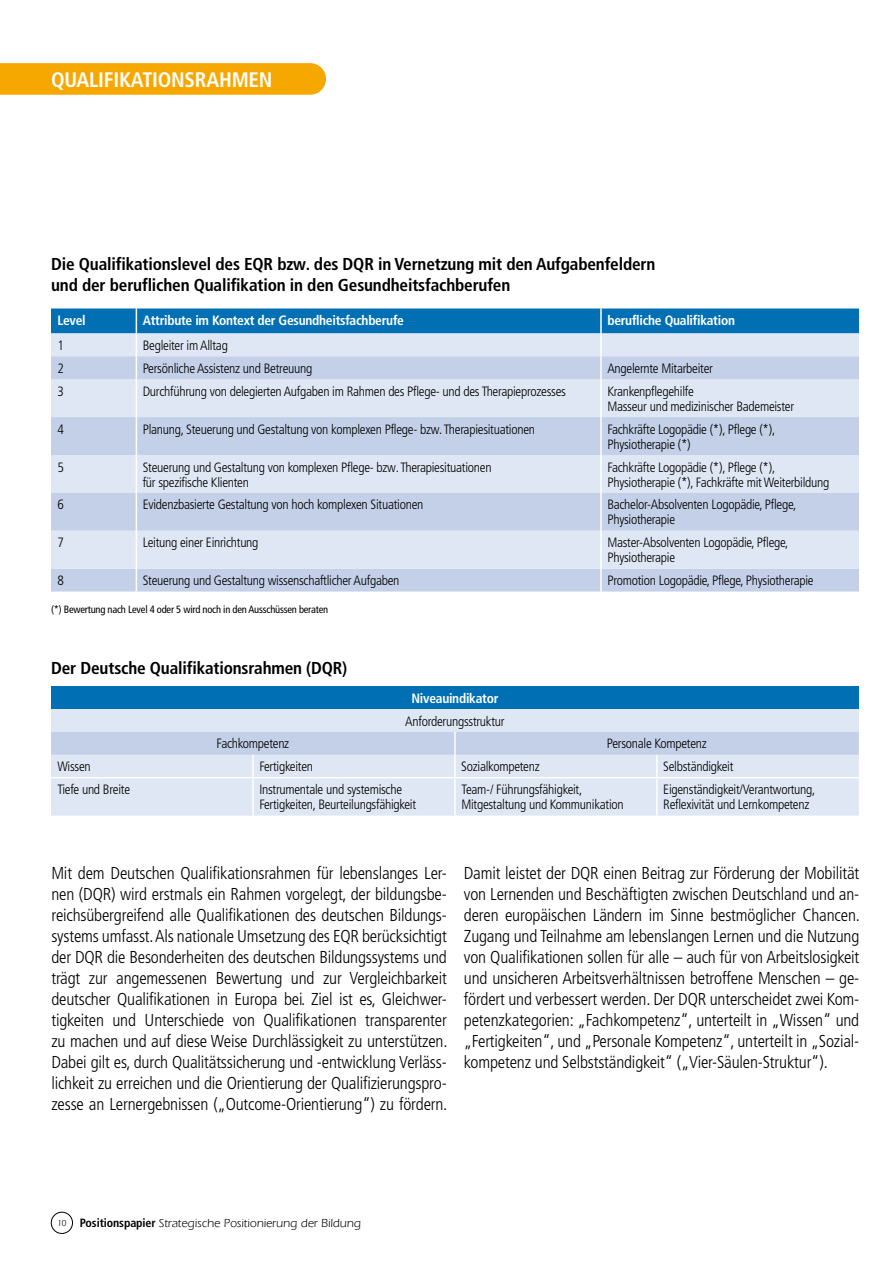
<style>
.page{position:relative;width:893px;height:1263px;background:#fff}
.page>*{position:absolute;margin:0;border:0;box-sizing:border-box;transform-origin:0 0}
.t1{font:700 condensed 21px "Frutiger LT Pro";letter-spacing:-.01em;color:#fff}
.t2{font:300 condensed 17.25px/21px "Frutiger LT Pro";letter-spacing:-.01em;color:#000;text-align:justify}
.t3{font:700 condensed 17.25px/21px "Frutiger LT Pro";letter-spacing:-.01em;color:#000}
.t4{font:300 condensed 13.5px/15px "Frutiger LT Pro";letter-spacing:-.02em;color:#000}
.t5{font:700 condensed 13.5px "Frutiger LT Pro";letter-spacing:-.02em;color:#fff}
.t6{font:12px "ITC Eras LT";color:#000}
.t7{font:condensed 10.5px "Frutiger LT Pro";letter-spacing:-.02em;color:#000}
.s1{font-size:9px}
.s2{font-family:"Frutiger LT Pro";font-weight:700;font-stretch:condensed}
</style>
<div class="page">
<div style="left:51px;top:1212px;width:22px;height:22px;border:1px solid #000;border-radius:50%"></div>
<svg style="left:51px;top:379px;width:808px;height:152px;background:#d1dbee"></svg>
<svg style="left:51px;top:308px;width:808px;height:71px;background:#89b6da"></svg>
<hr style="left:600px;top:356px;width:2px;height:23px;background:#fff">
<hr style="left:136px;top:379px;width:1px;height:38px;background:#fff">
<hr style="left:600px;top:379px;width:2px;height:38px;background:#fff">
<hr style="left:136px;top:417px;width:1px;height:38px;background:#fff">
<hr style="left:600px;top:417px;width:2px;height:38px;background:#fff">
<hr style="left:136px;top:455px;width:1px;height:38px;background:#fff">
<hr style="left:600px;top:455px;width:2px;height:38px;background:#fff">
<hr style="left:136px;top:493px;width:1px;height:38px;background:#fff">
<hr style="left:600px;top:493px;width:2px;height:38px;background:#fff">
<svg style="left:51px;top:531px;width:808px;height:60px;background:#d4deef"></svg>
<hr style="left:600px;top:569px;width:2px;height:22px;background:#fff">
<div style="left:51px;top:686px;width:808px;height:23px;background:#006fb4"></div>
<div style="left:51px;top:709px;width:808px;height:23px;background:#dfe7f4"></div>
<div style="left:51px;top:732px;width:808px;height:23px;background:#c3d0e8"></div>
<div style="left:51px;top:755px;width:808px;height:61px;background:#dfe7f4"></div>
<hr style="left:454px;top:732px;width:2px;height:23px;background:#fff">
<hr style="left:252px;top:755px;width:2px;height:22px;background:#fff">
<hr style="left:454px;top:755px;width:2px;height:22px;background:#fff">
<hr style="left:656px;top:755px;width:2px;height:22px;background:#fff">
<hr style="left:252px;top:778px;width:2px;height:38px;background:#fff">
<hr style="left:454px;top:778px;width:2px;height:38px;background:#fff">
<hr style="left:656px;top:778px;width:2px;height:38px;background:#fff">
<hr style="left:51px;top:777px;width:202px;height:1px;background:#fff">
<hr style="left:253px;top:777px;width:202px;height:1px;background:#fff">
<hr style="left:455px;top:777px;width:202px;height:1px;background:#fff">
<hr style="left:657px;top:777px;width:202px;height:1px;background:#fff">
<svg style="left:0;top:63px;width:326px;height:32px;background:#f7a905"></svg>
<p class="t1" style="left:51px;top:67px;width:223px">Qualifikationsrahmen</p>
<p class="t3" style="left:51px;top:254px;width:606px">Die Qualifikationslevel des EQR bzw. des DQR in Vernetzung mit den Aufgabenfeldern und der beruflichen Qualifikation in den Gesundheitsfachberufen</p>
<p class="t5" style="left:57px;top:312px;width:30px">Level</p>
<p class="t5" style="left:143px;top:312px;width:263px">Attribute im Kontext der Gesundheitsfachberufe</p>
<p class="t5" style="left:607px;top:312px;width:129px">berufliche Qualifikation</p>
<p class="t4" style="left:57px;top:338px;width:8px">1</p>
<p class="t4" style="left:143px;top:338px;width:87px">Begleiter im Alltag</p>
<p class="t4" style="left:57px;top:361px;width:8px">2</p>
<p class="t4" style="left:143px;top:361px;width:171px">Persönliche Assistenz und Betreuung</p>
<p class="t4" style="left:607px;top:361px;width:107px">Angelernte Mitarbeiter</p>
<p class="t4" style="left:57px;top:384px;width:8px">3</p>
<p class="t4" style="left:143px;top:384px;width:425px">Durchführung von delegierten Aufgaben im Rahmen des Pflege- und des Therapieprozesses</p>
<p class="t4" style="left:607px;top:384px;width:188px">Krankenpflegehilfe<br>Masseur und medizinischer Bademeister</p>
<p class="t4" style="left:57px;top:422px;width:8px">4</p>
<p class="t4" style="left:143px;top:422px;width:394px">Planung, Steuerung und Gestaltung von komplexen Pflege- bzw. Therapiesituationen</p>
<p class="t4" style="left:607px;top:422px;width:169px">Fachkräfte Logopädie (*), Pflege (*),<br>Physiotherapie (*)</p>
<p class="t4" style="left:57px;top:459px;width:8px">5</p>
<p class="t4" style="left:143px;top:459px;width:350px">Steuerung und Gestaltung von komplexen Pflege- bzw. Therapiesituationen für spezifische Klienten</p>
<p class="t4" style="left:607px;top:459px;width:224px">Fachkräfte Logopädie (*), Pflege (*),<br>Physiotherapie (*), Fachkräfte mit Weiterbildung</p>
<p class="t4" style="left:57px;top:497px;width:8px">6</p>
<p class="t4" style="left:143px;top:497px;width:282px">Evidenzbasierte Gestaltung von hoch komplexen Situationen</p>
<p class="t4" style="left:607px;top:497px;width:190px">Bachelor-Absolventen Logopädie, Pflege,<br>Physiotherapie</p>
<p class="t4" style="left:57px;top:535px;width:8px">7</p>
<p class="t4" style="left:143px;top:535px;width:117px">Leitung einer Einrichtung</p>
<p class="t4" style="left:607px;top:535px;width:182px">Master-Absolventen Logopädie, Pflege,<br>Physiotherapie</p>
<p class="t4" style="left:57px;top:573px;width:8px">8</p>
<p class="t4" style="left:143px;top:573px;width:258px">Steuerung und Gestaltung wissenschaftlicher Aufgaben</p>
<p class="t4" style="left:607px;top:573px;width:208px">Promotion Logopädie, Pflege, Physiotherapie</p>
<p class="t7" style="left:51px;top:603px;width:279px">(*) Bewertung nach Level 4 oder 5 wird noch in den Ausschüssen beraten</p>
<p class="t3" style="left:51px;top:657px;width:298px">Der Deutsche Qualifikationsrahmen (DQR)</p>
<p class="t5" style="left:411px;top:690px;width:89px">Niveauindikator</p>
<p class="t4" style="left:405px;top:713px;width:101px">Anforderungsstruktur</p>
<p class="t4" style="left:217px;top:736px;width:74px">Fachkompetenz</p>
<p class="t4" style="left:607px;top:736px;width:101px">Personale Kompetenz</p>
<p class="t4" style="left:57px;top:759px;width:35px">Wissen</p>
<p class="t4" style="left:259px;top:759px;width:55px">Fertigkeiten</p>
<p class="t4" style="left:461px;top:759px;width:80px">Sozialkompetenz</p>
<p class="t4" style="left:663px;top:759px;width:72px">Selbständigkeit</p>
<p class="t4" style="left:57px;top:782px;width:74px">Tiefe und Breite</p>
<p class="t4" style="left:259px;top:782px;width:158px">Instrumentale und systemische<br>Fertigkeiten, Beurteilungsfähigkeit</p>
<p class="t4" style="left:461px;top:782px;width:164px">Team-/ Führungsfähigkeit,<br>Mitgestaltung und Kommunikation</p>
<p class="t4" style="left:663px;top:782px;width:154px">Eigenständigkeit/Verantwortung,<br>Reflexivität und Lernkompetenz</p>
<p class="t2" style="left:51px;top:862px;width:398px">Mit dem Deutschen Qualifikationsrahmen für lebenslanges Ler&shy;nen (DQR) wird erstmals ein Rahmen vorgelegt, der bildungsbe&shy;reichsübergreifend alle Qualifikationen des deutschen Bildungs&shy;systems umfasst. Als nationale Umsetzung des EQR berücksichtigt der DQR die Besonderheiten des deutschen Bildungssystems und trägt zur angemessenen Bewertung und zur Vergleichbarkeit deutscher Qualifikationen in Europa bei. Ziel ist es, Gleichwer&shy;tigkeiten und Unterschiede von Qualifikationen transparenter zu machen und auf diese Weise Durchlässigkeit zu unterstützen.<br>Dabei gilt es, durch Qualitätssicherung und -entwicklung Verläss&shy;lichkeit zu erreichen und die Orientierung der Qualifizierungspro&shy;zesse an Lernergebnissen („Outcome-Orientierung“) zu fördern.</p>
<p class="t2" style="left:464px;top:862px;width:398px">Damit leistet der DQR einen Beitrag zur Förderung der Mobilität von Lernenden und Beschäftigten zwischen Deutschland und an&shy;deren europäischen Ländern im Sinne bestmöglicher Chancen.<br>Zugang und Teilnahme am lebenslangen Lernen und die Nutzung von Qualifikationen sollen für alle – auch für von Arbeitslosigkeit und unsicheren Arbeitsverhältnissen betroffene Menschen – ge&shy;fördert und verbessert werden. Der DQR unterscheidet zwei Kom&shy;petenzkategorien: „Fachkompetenz“, unterteilt in „Wissen“ und „Fertigkeiten“, und „Personale Kompetenz“, unterteilt in „Sozial&shy;kompetenz und Selbstständigkeit“ („Vier-Säulen-Struktur“).</p>
<p class="t6" style="left:57px;top:1217px;width:305px"><span class="s1">10</span> <span class="s2">Positionspapier</span> Strategische Positionierung der Bildung</p>
</div>
